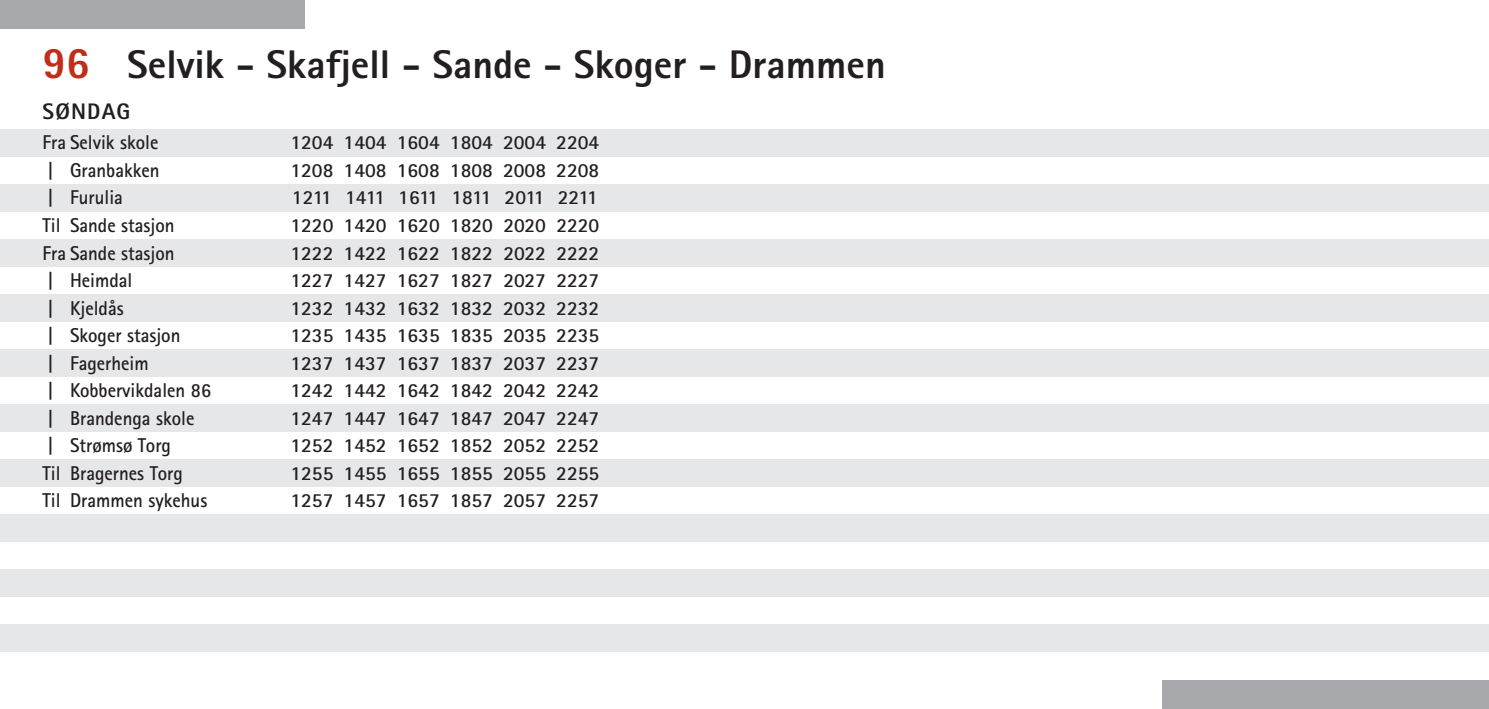
<style>
.page{position:relative;width:1489px;height:709px;background:#fff}
.page>*{position:absolute;margin:0;border:0;box-sizing:border-box;transform-origin:0 0}
.Rutetider{font:800 40px "Rotis Sans Serif";color:#231f20}
.t1{font:800 22.5px "Rotis Sans Serif";letter-spacing:.05em;color:#231f20}
.merknader{font:700 20px "Rotis Sans Serif";color:#231f20}
.rutetider_m_innrykk{font:700 20px "Rotis Sans Serif";color:#231f20;scale:.94 1}
.merknader-2{font:700 20px "Rotis Sans Serif";letter-spacing:-.035em;color:#231f20}
.s1{font-size:45px;color:#c02d19}
</style>
<div class="page">
<div style="left:0;top:129px;width:1488px;height:28px;background:#e6e7e9"></div>
<div style="left:0;top:184px;width:1488px;height:28px;background:#e6e7e9"></div>
<div style="left:0;top:239px;width:1488px;height:28px;background:#e6e7e9"></div>
<div style="left:0;top:294px;width:1488px;height:28px;background:#e6e7e9"></div>
<div style="left:0;top:349px;width:1488px;height:28px;background:#e6e7e9"></div>
<div style="left:0;top:404px;width:1488px;height:28px;background:#e6e7e9"></div>
<div style="left:0;top:459px;width:1488px;height:28px;background:#e6e7e9"></div>
<div style="left:0;top:514px;width:1488px;height:28px;background:#e6e7e9"></div>
<div style="left:0;top:569px;width:1488px;height:28px;background:#e6e7e9"></div>
<div style="left:0;top:624px;width:1488px;height:28px;background:#e6e7e9"></div>
<div style="left:0;top:0;width:305px;height:28px;background:#a8a9ad"></div>
<div style="left:1162px;top:680px;width:326px;height:29px;background:#a8a9ad"></div>
<p class="Rutetider" style="left:43px;top:39px;width:844px"><span class="s1">96</span> Selvik - Skafjell - Sande - Skoger - Drammen</p>
<p class="t1" style="left:43px;top:97px;width:89px">SØNDAG</p>
<p class="rutetider_m_innrykk" style="left:43px;top:130px;width:125px">Fra Selvik skole</p>
<p class="rutetider_m_innrykk" style="left:48px;top:157px;width:120px">| Granbakken</p>
<p class="rutetider_m_innrykk" style="left:48px;top:185px;width:81px">| Furulia</p>
<p class="rutetider_m_innrykk" style="left:43px;top:212px;width:142px">Til Sande stasjon</p>
<p class="rutetider_m_innrykk" style="left:43px;top:240px;width:142px">Fra Sande stasjon</p>
<p class="rutetider_m_innrykk" style="left:48px;top:267px;width:91px">| Heimdal</p>
<p class="rutetider_m_innrykk" style="left:48px;top:295px;width:82px">| Kjeldås</p>
<p class="rutetider_m_innrykk" style="left:48px;top:322px;width:142px">| Skoger stasjon</p>
<p class="rutetider_m_innrykk" style="left:48px;top:350px;width:109px">| Fagerheim</p>
<p class="rutetider_m_innrykk" style="left:48px;top:377px;width:175px">| Kobbervikdalen 86</p>
<p class="rutetider_m_innrykk" style="left:48px;top:405px;width:157px">| Brandenga skole</p>
<p class="rutetider_m_innrykk" style="left:48px;top:432px;width:132px">| Strømsø Torg</p>
<p class="rutetider_m_innrykk" style="left:43px;top:460px;width:151px">Til Bragernes Torg</p>
<p class="rutetider_m_innrykk" style="left:43px;top:487px;width:177px">Til Drammen sykehus</p>
<p class="merknader" style="left:290px;top:130px;width:310px">1204 1404 1604 1804 2004 2204</p>
<p class="merknader" style="left:290px;top:157px;width:310px">1208 1408 1608 1808 2008 2208</p>
<p class="merknader-2" style="left:292px;top:185px;width:307px">1211 1411 1611 1811 2011 2211</p>
<p class="merknader" style="left:290px;top:212px;width:310px">1220 1420 1620 1820 2020 2220</p>
<p class="merknader" style="left:290px;top:240px;width:310px">1222 1422 1622 1822 2022 2222</p>
<p class="merknader" style="left:290px;top:267px;width:310px">1227 1427 1627 1827 2027 2227</p>
<p class="merknader" style="left:290px;top:295px;width:310px">1232 1432 1632 1832 2032 2232</p>
<p class="merknader" style="left:290px;top:322px;width:310px">1235 1435 1635 1835 2035 2235</p>
<p class="merknader" style="left:290px;top:350px;width:310px">1237 1437 1637 1837 2037 2237</p>
<p class="merknader" style="left:290px;top:377px;width:310px">1242 1442 1642 1842 2042 2242</p>
<p class="merknader" style="left:290px;top:405px;width:310px">1247 1447 1647 1847 2047 2247</p>
<p class="merknader" style="left:290px;top:432px;width:310px">1252 1452 1652 1852 2052 2252</p>
<p class="merknader" style="left:290px;top:460px;width:310px">1255 1455 1655 1855 2055 2255</p>
<p class="merknader" style="left:290px;top:487px;width:310px">1257 1457 1657 1857 2057 2257</p>
</div>
